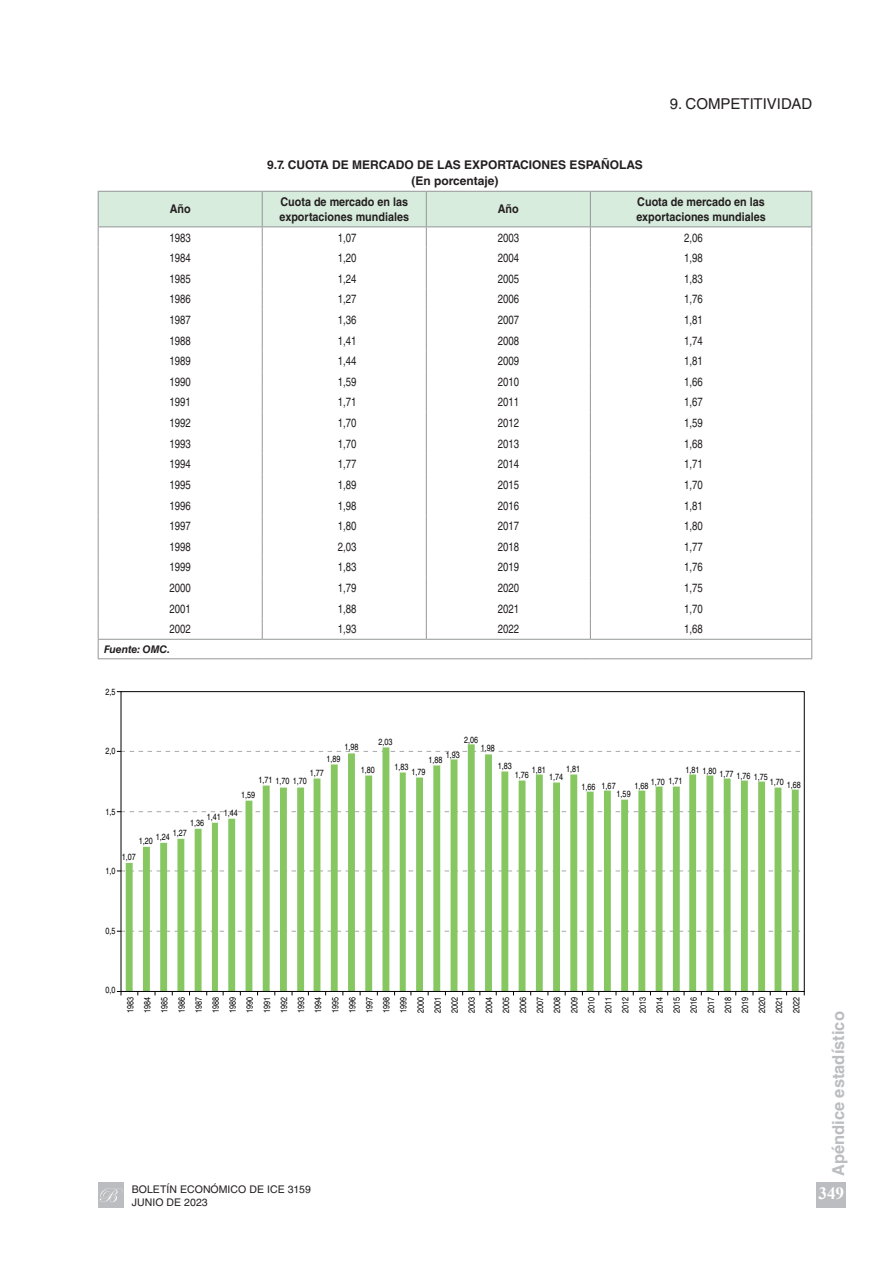
<style>
.page{position:relative;width:893px;height:1263px;background:#fff}
.page>*{position:absolute;margin:0;border:0;box-sizing:border-box;transform-origin:0 0}
.t1{font:700 17.25px "Times New Roman";color:#fff}
.t2{font:700 16.5px "Helvetica LT Std";color:#bcbdc0}
.t3{font:15px "Helvetica LT Std";color:#231f20}
.txt-tablas-izqda{font:12px "Helvetica LT Std";color:#231f20;scale:.8 1}
.cabecera-tablas{font:700 12px/15px "Helvetica LT Std";color:#231f20;scale:.9 1}
.titulo_tablas{font:700 12px/16.5px "Helvetica LT Std";color:#231f20;text-align:center}
.t4{font:10.5px/12.6px "Helvetica LT Std";letter-spacing:.005em;color:#231f20}
.fuente-tablas{font:italic 700 10.5px "Helvetica LT Std";color:#231f20}
.t5{font:9px/17.1px "Helvetica LT Std";color:#000001;text-align:justify;scale:.8 1}
</style>
<div class="page">
<div style="left:816px;top:1182px;width:30px;height:26px;background:#bcbdc0"></div>
<div style="left:98px;top:1182px;width:25px;height:26px;background:#bcbdc0"></div>
<svg style="left:100px;top:1188px;width:23px;height:14px"></svg>
<svg style="left:98px;top:191px;width:714px;height:467px"></svg>
<hr style="left:262px;top:639px;width:164px;height:1px;background:#939598">
<hr style="left:426px;top:639px;width:164px;height:1px;background:#939598">
<hr style="left:590px;top:639px;width:222px;height:1px;background:#939598">
<hr style="left:98px;top:658px;width:164px;height:1px;background:#939598">
<hr style="left:262px;top:658px;width:164px;height:1px;background:#939598">
<hr style="left:426px;top:658px;width:164px;height:1px;background:#939598">
<hr style="left:590px;top:658px;width:222px;height:1px;background:#939598">
<svg style="left:126px;top:744px;width:673px;height:246px"></svg>
<svg style="left:117px;top:931px;width:683px;height:1px"></svg>
<svg style="left:117px;top:870px;width:683px;height:1px"></svg>
<svg style="left:117px;top:811px;width:684px;height:1px"></svg>
<svg style="left:117px;top:751px;width:684px;height:1px"></svg>
<p class="titulo_tablas" style="left:267px;top:156px;width:377px">9.7. CUOTA DE MERCADO DE LAS EXPORTACIONES ESPAÑOLAS (En porcentaje)</p>
<h3 class="t3" style="left:670px;top:95px;width:37px">9. COMPETITI</h3>
<h3 class="t3" style="left:767px;top:95px;width:44px">VIDAD</h3>
<p class="cabecera-tablas" style="left:170px;top:201px;width:25px">Año</p>
<p class="cabecera-tablas" style="left:280px;top:194px;width:145px">Cuota de mercado en las exportaciones mundiales</p>
<p class="cabecera-tablas" style="left:498px;top:201px;width:25px">Año</p>
<p class="cabecera-tablas" style="left:636px;top:194px;width:145px">Cuota de mercado en las exportaciones mundiales</p>
<p class="txt-tablas-izqda" style="left:170px;top:230px;width:28px">1983</p>
<p class="txt-tablas-izqda" style="left:338px;top:230px;width:25px">1,07</p>
<p class="txt-tablas-izqda" style="left:498px;top:230px;width:28px">2003</p>
<p class="txt-tablas-izqda" style="left:684px;top:230px;width:25px">2,06</p>
<p class="txt-tablas-izqda" style="left:170px;top:251px;width:28px">1984</p>
<p class="txt-tablas-izqda" style="left:338px;top:251px;width:25px">1,20</p>
<p class="txt-tablas-izqda" style="left:498px;top:251px;width:28px">2004</p>
<p class="txt-tablas-izqda" style="left:684px;top:251px;width:25px">1,98</p>
<p class="txt-tablas-izqda" style="left:170px;top:272px;width:28px">1985</p>
<p class="txt-tablas-izqda" style="left:338px;top:272px;width:25px">1,24</p>
<p class="txt-tablas-izqda" style="left:498px;top:272px;width:28px">2005</p>
<p class="txt-tablas-izqda" style="left:684px;top:272px;width:25px">1,83</p>
<p class="txt-tablas-izqda" style="left:170px;top:292px;width:28px">1986</p>
<p class="txt-tablas-izqda" style="left:338px;top:292px;width:25px">1,27</p>
<p class="txt-tablas-izqda" style="left:498px;top:292px;width:28px">2006</p>
<p class="txt-tablas-izqda" style="left:684px;top:292px;width:25px">1,76</p>
<p class="txt-tablas-izqda" style="left:170px;top:313px;width:28px">1987</p>
<p class="txt-tablas-izqda" style="left:338px;top:313px;width:25px">1,36</p>
<p class="txt-tablas-izqda" style="left:498px;top:313px;width:28px">2007</p>
<p class="txt-tablas-izqda" style="left:684px;top:313px;width:25px">1,81</p>
<p class="txt-tablas-izqda" style="left:170px;top:333px;width:28px">1988</p>
<p class="txt-tablas-izqda" style="left:338px;top:333px;width:25px">1,41</p>
<p class="txt-tablas-izqda" style="left:498px;top:333px;width:28px">2008</p>
<p class="txt-tablas-izqda" style="left:684px;top:333px;width:25px">1,74</p>
<p class="txt-tablas-izqda" style="left:170px;top:354px;width:28px">1989</p>
<p class="txt-tablas-izqda" style="left:338px;top:354px;width:25px">1,44</p>
<p class="txt-tablas-izqda" style="left:498px;top:354px;width:28px">2009</p>
<p class="txt-tablas-izqda" style="left:684px;top:354px;width:25px">1,81</p>
<p class="txt-tablas-izqda" style="left:170px;top:375px;width:28px">1990</p>
<p class="txt-tablas-izqda" style="left:338px;top:375px;width:25px">1,59</p>
<p class="txt-tablas-izqda" style="left:498px;top:375px;width:28px">2010</p>
<p class="txt-tablas-izqda" style="left:684px;top:375px;width:25px">1,66</p>
<p class="txt-tablas-izqda" style="left:170px;top:395px;width:28px">1991</p>
<p class="txt-tablas-izqda" style="left:338px;top:395px;width:25px">1,71</p>
<p class="txt-tablas-izqda" style="left:498px;top:395px;width:28px">2011</p>
<p class="txt-tablas-izqda" style="left:684px;top:395px;width:25px">1,67</p>
<p class="txt-tablas-izqda" style="left:170px;top:416px;width:28px">1992</p>
<p class="txt-tablas-izqda" style="left:338px;top:416px;width:25px">1,70</p>
<p class="txt-tablas-izqda" style="left:498px;top:416px;width:28px">2012</p>
<p class="txt-tablas-izqda" style="left:684px;top:416px;width:25px">1,59</p>
<p class="txt-tablas-izqda" style="left:170px;top:436px;width:28px">1993</p>
<p class="txt-tablas-izqda" style="left:338px;top:436px;width:25px">1,70</p>
<p class="txt-tablas-izqda" style="left:498px;top:436px;width:28px">2013</p>
<p class="txt-tablas-izqda" style="left:684px;top:436px;width:25px">1,68</p>
<p class="txt-tablas-izqda" style="left:170px;top:457px;width:28px">1994</p>
<p class="txt-tablas-izqda" style="left:338px;top:457px;width:25px">1,77</p>
<p class="txt-tablas-izqda" style="left:498px;top:457px;width:28px">2014</p>
<p class="txt-tablas-izqda" style="left:684px;top:457px;width:25px">1,71</p>
<p class="txt-tablas-izqda" style="left:170px;top:478px;width:28px">1995</p>
<p class="txt-tablas-izqda" style="left:338px;top:478px;width:25px">1,89</p>
<p class="txt-tablas-izqda" style="left:498px;top:478px;width:28px">2015</p>
<p class="txt-tablas-izqda" style="left:684px;top:478px;width:25px">1,70</p>
<p class="txt-tablas-izqda" style="left:170px;top:498px;width:28px">1996</p>
<p class="txt-tablas-izqda" style="left:338px;top:498px;width:25px">1,98</p>
<p class="txt-tablas-izqda" style="left:498px;top:498px;width:28px">2016</p>
<p class="txt-tablas-izqda" style="left:684px;top:498px;width:25px">1,81</p>
<p class="txt-tablas-izqda" style="left:170px;top:519px;width:28px">1997</p>
<p class="txt-tablas-izqda" style="left:338px;top:519px;width:25px">1,80</p>
<p class="txt-tablas-izqda" style="left:498px;top:519px;width:28px">2017</p>
<p class="txt-tablas-izqda" style="left:684px;top:519px;width:25px">1,80</p>
<p class="txt-tablas-izqda" style="left:170px;top:540px;width:28px">1998</p>
<p class="txt-tablas-izqda" style="left:338px;top:540px;width:25px">2,03</p>
<p class="txt-tablas-izqda" style="left:498px;top:540px;width:28px">2018</p>
<p class="txt-tablas-izqda" style="left:684px;top:540px;width:25px">1,77</p>
<p class="txt-tablas-izqda" style="left:170px;top:560px;width:28px">1999</p>
<p class="txt-tablas-izqda" style="left:338px;top:560px;width:25px">1,83</p>
<p class="txt-tablas-izqda" style="left:498px;top:560px;width:28px">2019</p>
<p class="txt-tablas-izqda" style="left:684px;top:560px;width:25px">1,76</p>
<p class="txt-tablas-izqda" style="left:170px;top:581px;width:28px">2000</p>
<p class="txt-tablas-izqda" style="left:338px;top:581px;width:25px">1,79</p>
<p class="txt-tablas-izqda" style="left:498px;top:581px;width:28px">2020</p>
<p class="txt-tablas-izqda" style="left:684px;top:581px;width:25px">1,75</p>
<p class="txt-tablas-izqda" style="left:170px;top:601px;width:28px">2001</p>
<p class="txt-tablas-izqda" style="left:338px;top:601px;width:25px">1,88</p>
<p class="txt-tablas-izqda" style="left:498px;top:601px;width:28px">2021</p>
<p class="txt-tablas-izqda" style="left:684px;top:601px;width:25px">1,70</p>
<p class="txt-tablas-izqda" style="left:170px;top:622px;width:28px">2002</p>
<p class="txt-tablas-izqda" style="left:338px;top:622px;width:25px">1,93</p>
<p class="txt-tablas-izqda" style="left:498px;top:622px;width:28px">2022</p>
<p class="txt-tablas-izqda" style="left:684px;top:622px;width:25px">1,68</p>
<p class="fuente-tablas" style="left:104px;top:643px;width:67px">Fuente: OMC.</p>
<p class="t5" style="left:105px;top:683px;width:14px">2,5</p>
<p class="t5" style="left:105px;top:743px;width:14px">2,0</p>
<p class="t5" style="left:105px;top:803px;width:14px">1,5</p>
<p class="t5" style="left:464px;top:731px;width:19px">2,06</p>
<p class="t5" style="left:378px;top:733px;width:19px">2,03</p>
<p class="t5" style="left:344px;top:738px;width:19px">1,98</p>
<p class="t5" style="left:481px;top:740px;width:19px">1,98</p>
<p class="t5" style="left:446px;top:746px;width:19px">1,93</p>
<p class="t5" style="left:327px;top:750px;width:19px">1,89</p>
<p class="t5" style="left:429px;top:752px;width:19px">1,88</p>
<p class="t5" style="left:498px;top:757px;width:19px">1,83</p>
<p class="t5" style="left:394px;top:759px;width:19px">1,83</p>
<p class="t5" style="left:566px;top:760px;width:19px">1,81</p>
<p class="t5" style="left:685px;top:765px;width:104px">1,81 1,80 1,77 1,76 1,75</p>
<p class="t5" style="left:532px;top:761px;width:19px">1,81</p>
<p class="t5" style="left:361px;top:762px;width:19px">1,80</p>
<p class="t5" style="left:412px;top:764px;width:19px">1,79</p>
<p class="t5" style="left:310px;top:765px;width:19px">1,77</p>
<p class="t5" style="left:515px;top:766px;width:19px">1,76</p>
<p class="t5" style="left:549px;top:768px;width:19px">1,74</p>
<p class="t5" style="left:259px;top:773px;width:62px">1,71 1,70 1,70</p>
<p class="t5" style="left:651px;top:773px;width:41px">1,70 1,71</p>
<p class="t5" style="left:770px;top:775px;width:40px">1,70 1,68</p>
<p class="t5" style="left:634px;top:777px;width:19px">1,68</p>
<p class="t5" style="left:581px;top:778px;width:44px">1,66 1,67</p>
<p class="t5" style="left:617px;top:785px;width:19px">1,59</p>
<p class="t5" style="left:241px;top:786px;width:19px">1,59</p>
<p class="t5" style="left:207px;top:806px;width:40px">1,41 1,44</p>
<p class="t5" style="left:190px;top:814px;width:19px">1,36</p>
<p class="t5" style="left:139px;top:828px;width:62px">1,20 1,24 1,27</p>
<p class="t5" style="left:122px;top:849px;width:19px">1,07</p>
<p class="t5" style="left:105px;top:862px;width:14px">1,0</p>
<p class="t5" style="left:105px;top:922px;width:14px">0,5</p>
<p class="t5" style="left:105px;top:982px;width:14px">0,0</p>
<p class="t5" style="left:122px;top:1012px;width:22px;rotate:-90deg">1983<br>1984<br>1985<br>1986<br>1987<br>1988<br>1989<br>1990<br>1991<br>1992<br>1993<br>1994<br>1995<br>1996<br>1997<br>1998<br>1999<br>2000<br>2001<br>2002<br>2003<br>2004<br>2005<br>2006<br>2007<br>2008<br>2009<br>2010<br>2011<br>2012<br>2013<br>2014<br>2015<br>2016<br>2017<br>2018<br>2019<br>2020<br>2021<br>2022</p>
<p class="t4" style="left:132px;top:1183px;width:181px">BOLETÍN ECONÓMICO DE ICE 3159<br>JUNIO DE 2023</p>
<h2 class="t2" style="left:828px;top:1176px;width:167px;rotate:-90deg">Apéndice estadístico</h2>
<h1 class="t1" style="left:818px;top:1181px;width:27px">349</h1>
</div>
